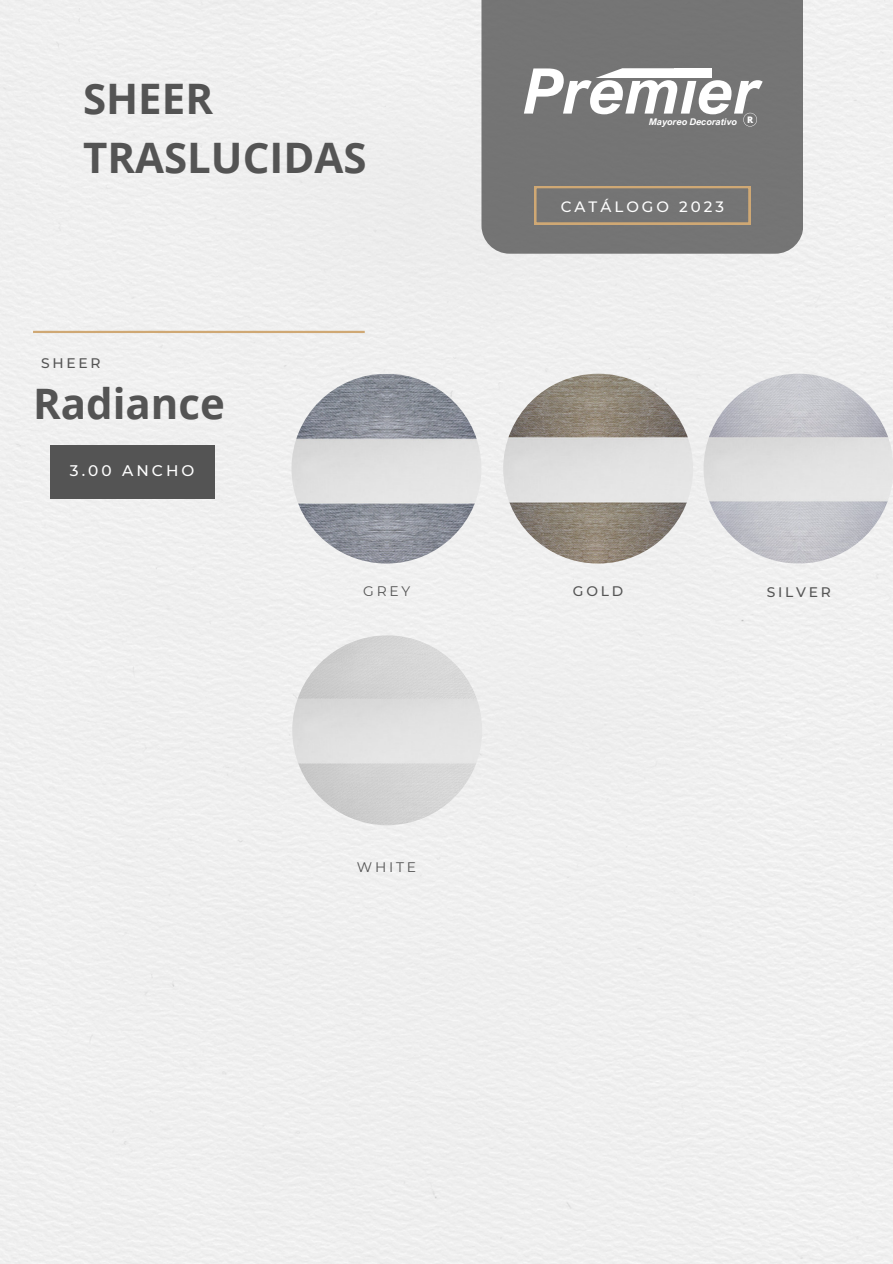
<style>
.page{position:relative;width:893px;height:1264px;background:#fff}
.page>*{position:absolute;margin:0;border:0;box-sizing:border-box;transform-origin:0 0}
.t1{font:italic 700 63px "Arial Nova";color:#fff}
.t2{font:700 42px "Open Sans";color:#545454}
.t3{font:500 15.3px "Montserrat";letter-spacing:.2em;color:#fff}
.t4{font:500 15px "Montserrat";letter-spacing:.2em;color:#fff}
.t5{font:500 13.8px "Montserrat";letter-spacing:.2em;color:#545454}
.t6{font:13.8px "Montserrat";letter-spacing:.2em;color:#545454}
.t7{font:italic 700 9.15px "Arial Nova";color:#fff}
.t8{font:800 9px "Open Sans";color:#fff}
</style>
<div class="page">
<div style="left:0;top:0;width:892px;height:1263px;background:#efefef"></div>
<div style="left:481px;top:0;width:322px;height:254px;background:#747474"></div>
<hr style="left:33px;top:331px;width:332px;height:2px;background:#cfa874">
<svg style="left:534px;top:186px;width:216px;height:38px;background:#7f7a74"></svg>
<div style="left:50px;top:445px;width:164px;height:54px;background:#545454"></div>
<svg style="left:595px;top:68px;width:79px;height:10px"></svg>
<div style="left:674px;top:68px;width:38px;height:10px;background:#fff"></div>
<svg style="left:743px;top:113px;width:13px;height:13px"></svg>
<img style="left:291px;top:374px;width:190px;height:189px;border-radius:50%">
<img style="left:503px;top:374px;width:190px;height:189px;border-radius:50%">
<img style="left:703px;top:374px;width:189px;height:189px;border-radius:50%">
<img style="left:292px;top:635px;width:190px;height:190px;border-radius:50%">
<p class="t2" style="left:83px;top:69px;width:132px">SHEER</p>
<p class="t2" style="left:83px;top:128px;width:285px">TRASLUCIDAS</p>
<p class="t5" style="left:41px;top:354px;width:61px">SHEER</p>
<p class="t2" style="left:33px;top:373px;width:193px">Radiance</p>
<p class="t3" style="left:70px;top:461px;width:126px">3.00 ANCHO</p>
<p class="t1" style="left:524px;top:52px;width:238px">Premier</p>
<p class="t7" style="left:649px;top:116px;width:89px">Mayoreo Decorativo</p>
<p class="t8" style="left:747px;top:113px;width:8px">R</p>
<p class="t4" style="left:560px;top:197px;width:165px">CATÁLOGO 2023</p>
<p class="t6" style="left:363px;top:582px;width:49px">GREY</p>
<p class="t5" style="left:573px;top:582px;width:52px">GOLD</p>
<p class="t5" style="left:766px;top:584px;width:66px">SILVER</p>
<p class="t6" style="left:357px;top:858px;width:61px">WHITE</p>
</div>
